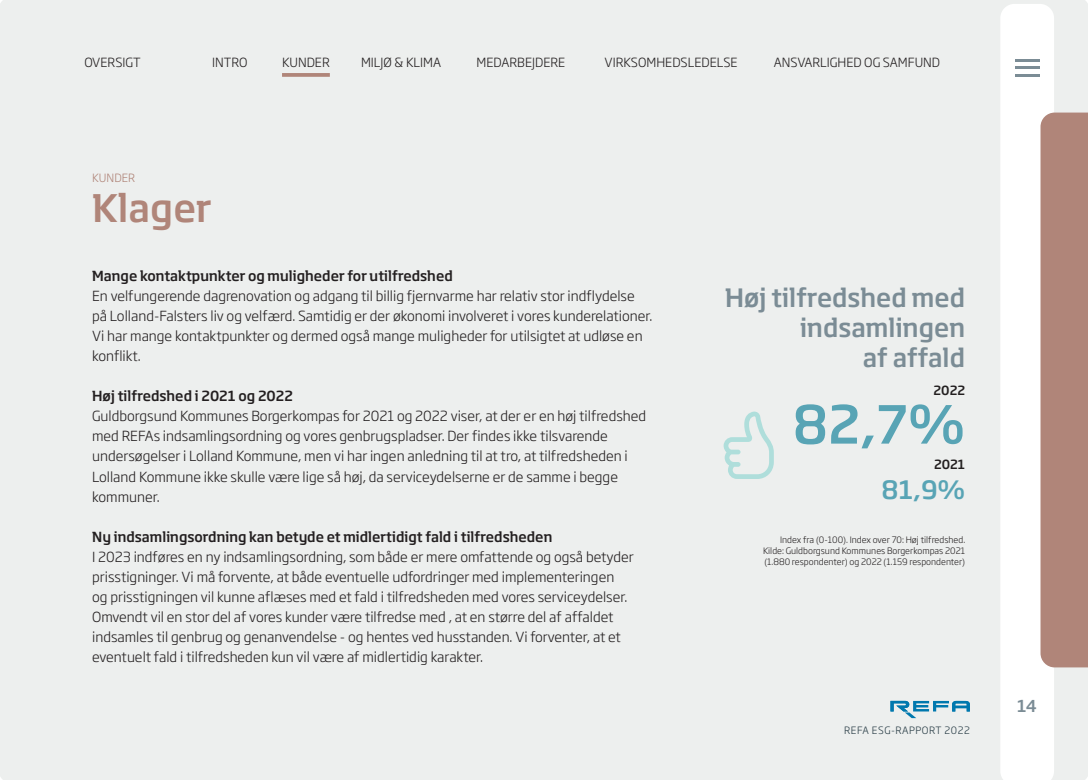
<style>
.page{position:relative;width:1088px;height:780px;background:#edefee}
.page>*{position:absolute;margin:0;border:0;box-sizing:border-box;transform-origin:0 0}
.t1{font:500 51.75px "REF Aoverskrift";color:#58a4b5}
.t2{font:500 37.5px "REF Aoverskrift";color:#b08579}
.t3{font:500 25px/30px "REF Aoverskrift";color:#7b8c95;text-align:right}
.t4{font:500 25px "REF Aoverskrift";color:#58a4b5}
.t5{font:500 16.25px "REF Aoverskrift";color:#7b8c95}
.t6{font:300 13.75px/20px "REF Atekst";color:#231f20}
.t7{font:500 13.75px "REF Aoverskrift";color:#231f20}
.t8{font:300 12.5px "REF Atekst";color:#231f20}
.t9{font:500 12.5px "REF Aoverskrift";color:#231f20}
.t10{font:300 11.25px "REF Atekst";color:#b08579}
.t11{font:300 10px "REF Atekst";letter-spacing:.05em;color:#273b44}
.t12{font:300 8.75px/11.2px "REF Atekst";color:#231f20;text-align:justify}
</style>
<div class="page">
<svg style="left:282px;top:73px;width:48px;height:4px"></svg>
<svg style="left:723px;top:411px;width:51px;height:68px;background:#dbeae8"></svg>
<svg style="left:890px;top:700px;width:80px;height:18px"></svg>
<svg style="left:1000px;top:4px;width:54px;height:776px"></svg>
<hr style="left:1015px;top:59px;width:24px;height:2px;background:#7b8c95">
<hr style="left:1015px;top:66px;width:24px;height:3px;background:#7b8c95">
<hr style="left:1015px;top:74px;width:24px;height:3px;background:#7b8c95">
<svg style="left:1040px;top:112px;width:48px;height:555px;background:#b58d82"></svg>
<p class="t8" style="left:84px;top:53px;width:58px">OVERSIGT</p>
<p class="t8" style="left:212px;top:53px;width:37px">INTRO</p>
<p class="t8" style="left:282px;top:53px;width:49px">KUNDER</p>
<p class="t8" style="left:361px;top:53px;width:82px">MILJØ &amp; KLIMA</p>
<p class="t8" style="left:476px;top:53px;width:90px">MEDARBEJDERE</p>
<p class="t8" style="left:604px;top:53px;width:135px">VIRKSOMHEDSLEDELSE</p>
<p class="t8" style="left:774px;top:53px;width:168px">ANSVARLIGHED OG SAMFUND</p>
<p class="t10" style="left:92px;top:169px;width:45px">KUNDER</p>
<p class="t2" style="left:92px;top:178px;width:121px">Klager</p>
<p class="t7" style="left:92px;top:265px;width:362px">Mange kontaktpunkter og muligheder for utilfredshed</p>
<p class="t6" style="left:92px;top:285px;width:562px">En velfungerende dagrenovation og adgang til billig fjernvarme har relativ stor indflydelse på Lolland-Falsters liv og velfærd. Samtidig er der økonomi involveret i vores kunderelationer.<br>Vi har mange kontaktpunkter og dermed også mange muligheder for utilsigtet at udløse en konflikt.</p>
<p class="t7" style="left:92px;top:385px;width:202px">Høj tilfredshed i 2021 og 2022</p>
<p class="t6" style="left:92px;top:405px;width:555px">Guldborgsund Kommunes Borgerkompas for 2021 og 2022 viser, at der er en høj tilfredshed med REFAs indsamlingsordning og vores genbrugspladser. Der findes ikke tilsvarende undersøgelser i Lolland Kommune, men vi har ingen anledning til at tro, at tilfredsheden i Lolland Kommune ikke skulle være lige så høj, da serviceydelserne er de samme i begge kommuner.</p>
<p class="t7" style="left:92px;top:525px;width:462px">Ny indsamlingsordning kan betyde et midlertidigt fald i tilfredsheden</p>
<p class="t6" style="left:92px;top:545px;width:543px">I 2023 indføres en ny indsamlingsordning, som både er mere omfattende og også betyder prisstigninger. Vi må forvente, at både eventuelle udfordringer med implementeringen<br>og prisstigningen vil kunne aflæses med et fald i tilfredsheden med vores serviceydelser.<br>Omvendt vil en stor del af vores kunder være tilfredse med , at en større del af affaldet indsamles til genbrug og genanvendelse - og hentes ved husstanden. Vi forventer, at et eventuelt fald i tilfredsheden kun vil være af midlertidig karakter.</p>
<p class="t3" style="left:725px;top:281px;width:242px">Høj tilfredshed med indsamlingen<br>af affald</p>
<p class="t9" style="left:933px;top:380px;width:33px">2022</p>
<p class="t1" style="left:793px;top:383px;width:174px">82,7%</p>
<p class="t9" style="left:934px;top:454px;width:33px">2021</p>
<p class="t4" style="left:881px;top:470px;width:85px">81,9%</p>
<p class="t12" style="left:763px;top:533px;width:204px;text-indent:17px">Index fra (0-100). Index over 70: Høj tilfredshed.<br>Kilde: Guldborgsund Kommunes Borgerkompas 2021 (1.880 respondenter) og 2022 (1.159 respondenter)</p>
<p class="t11" style="left:844px;top:722px;width:127px">REFA ESG-RAPPORT 2022</p>
<p class="t5" style="left:1017px;top:693px;width:21px">14</p>
</div>
